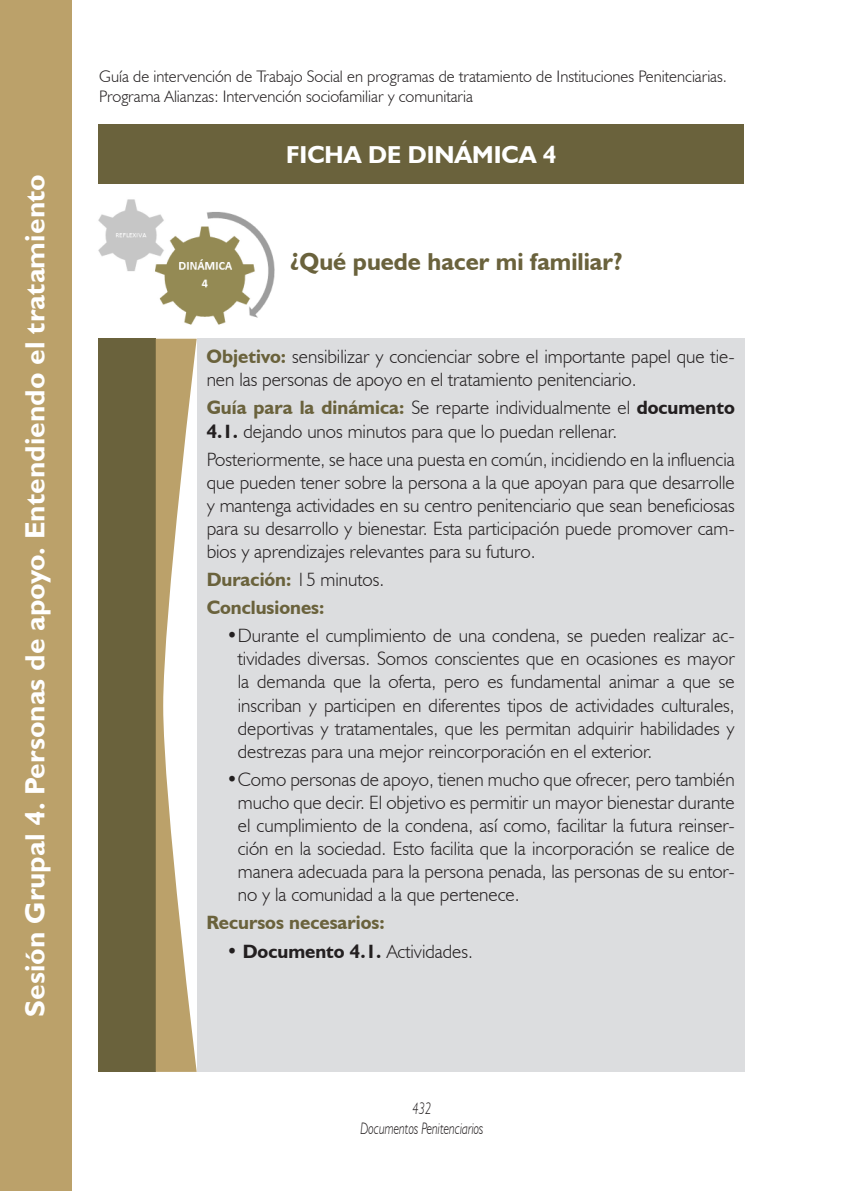
<style>
.page{position:relative;width:844px;height:1191px;background:#fff}
.page>*{position:absolute;margin:0;border:0;box-sizing:border-box;transform-origin:0 0}
.t1{font:700 28px "Gill Sans MT Pro";color:#fff}
.t2{font:700 24.5px "Humanist 521 BT";color:#6a623c}
.t3{font:700 24.5px "Humanist 521 BT";color:#fff}
.t4{font:300 19.25px/23.1px "Humanist 521 BT";color:#231f20;text-align:justify}
.t5{font:700 19.25px "Humanist 521 BT";color:#6a623c}
.t6{font:300 16.62px/19.9px "Humanist 521 BT";color:#231f20}
.t7{font:italic 300 16.62px/19.9px "Humanist 521 BT";color:#231f20;text-align:center;scale:.75 1}
.s1{font-weight:700;color:#6a623c}
.s2{font-weight:700}
</style>
<div class="page">
<div style="left:0;top:0;width:72px;height:1191px;background:#bba16a"></div>
<img style="left:98px;top:199px;width:176px;height:126px">
<div style="left:99px;top:124px;width:644px;height:60px;background:#6a623c"></div>
<div style="left:197px;top:339px;width:547px;height:732px;background:#dcdddf"></div>
<div style="left:99px;top:339px;width:57px;height:732px;background:#6a623c"></div>
<svg style="left:156px;top:339px;width:41px;height:732px"></svg>
<h1 class="t1" style="left:18px;top:1017px;width:844px;rotate:-90deg">Sesión Grupal 4. Personas de apoyo. Entendiendo el tratamiento</h1>
<p class="t6" style="left:99px;top:66px;width:629px">Guía de intervención de Trabajo Social en programas de tratamiento de Instituciones Penitenciarias.<br>Programa Alianzas: Intervención sociofamiliar y comunitaria</p>
<h2 class="t3" style="left:286px;top:139px;width:271px">FICHA DE DINÁMICA 4</h2>
<h2 class="t2" style="left:290px;top:247px;width:334px">¿Qué puede hacer mi familiar?</h2>
<p class="t4" style="left:206px;top:345px;width:529px"><span class="s1">Objetivo:</span> sensibilizar y concienciar sobre el importante papel que tie&shy;nen las personas de apoyo en el tratamiento penitenciario.</p>
<p class="t4" style="left:207px;top:396px;width:529px"><span class="s1">Guía para la dinámica:</span> Se reparte individualmente el <span class="s2">documento<br>4.1.</span> dejando unos minutos para que lo puedan rellenar.</p>
<p class="t4" style="left:207px;top:447px;width:529px">Posteriormente, se hace una puesta en común, incidiendo en la influencia que pueden tener sobre la persona a la que apoyan para que desarrolle y mantenga actividades en su centro penitenciario que sean beneficiosas para su desarrollo y bienestar. Esta participación puede promover cam&shy;bios y aprendizajes relevantes para su futuro.</p>
<p class="t4" style="left:207px;top:567px;width:179px"><span class="s1">Duración:</span> 15 minutos.</p>
<p class="t5" style="left:207px;top:595px;width:119px">Conclusiones:</p>
<p class="t4" style="left:238px;top:624px;width:498px;text-indent:-11px">•Durante el cumplimiento de una condena, se pueden realizar ac&shy;tividades diversas. Somos conscientes que en ocasiones es mayor la demanda que la oferta, pero es fundamental animar a que se inscriban y participen en diferentes tipos de actividades culturales, deportivas y tratamentales, que les permitan adquirir habilidades y destrezas para una mejor reincorporación en el exterior.</p>
<p class="t4" style="left:238px;top:767px;width:498px;text-indent:-11px">•Como personas de apoyo, tienen mucho que ofrecer, pero también mucho que decir. El objetivo es permitir un mayor bienestar durante el cumplimiento de la condena, así como, facilitar la futura reinser&shy;ción en la sociedad. Esto facilita que la incorporación se realice de manera adecuada para la persona penada, las personas de su entor&shy;no y la comunidad a la que pertenece.</p>
<p class="t5" style="left:206px;top:911px;width:179px">Recursos necesarios:</p>
<p class="t4" style="left:226px;top:939px;width:248px">• <span class="s2">Documento 4.1.</span> Actividades.</p>
<p class="t7" style="left:360px;top:1098px;width:165px">432<br>Documentos Penitenciarios</p>
</div>
